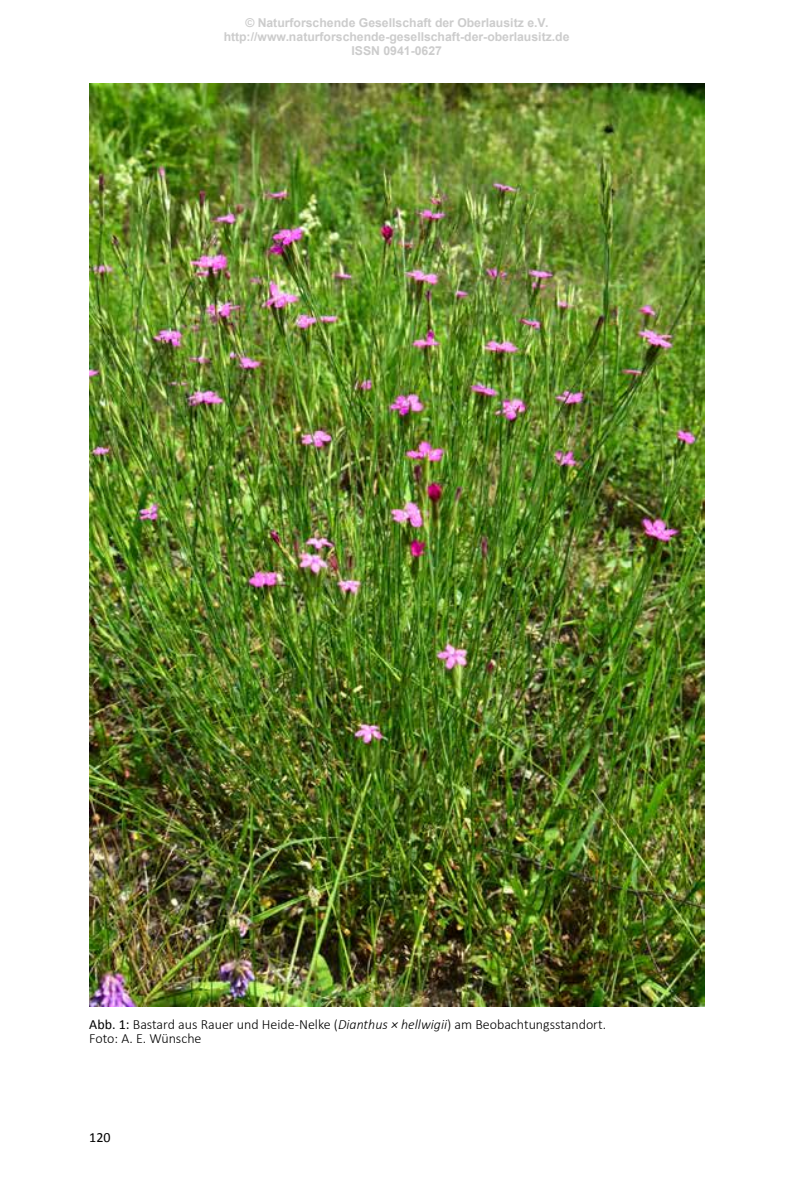
<style>
.page{position:relative;width:794px;height:1191px;background:#fff}
.page>*{position:absolute;margin:0;border:0;box-sizing:border-box;transform-origin:0 0}
.t1{font:300 14px/14px "Calibri";color:#000}
.t2{font:14px "Calibri";color:#000}
.t3{font:700 12.25px/14px "Arial";color:#ccc;text-align:center}
.s1{font-weight:400}
.s2{font-style:italic}
</style>
<div class="page">
<img style="left:89px;top:83px;width:615px;height:923px">
<p class="t3" style="left:224px;top:15px;width:347px">© Naturforschende Gesellschaft der Oberlausitz e.V. http://www.naturforschende-gesellschaft-der-oberlausitz.de<br>ISSN 0941-0627</p>
<p class="t1" style="left:89px;top:1017px;width:518px"><span class="s1">Abb. 1:</span> Bastard aus Rauer und Heide-Nelke (<span class="s2">Dianthus × hellwigii</span>) am Beobachtungsstandort.<br>Foto: A. E. Wünsche</p>
<p class="t2" style="left:89px;top:1127px;width:23px">120</p>
</div>
